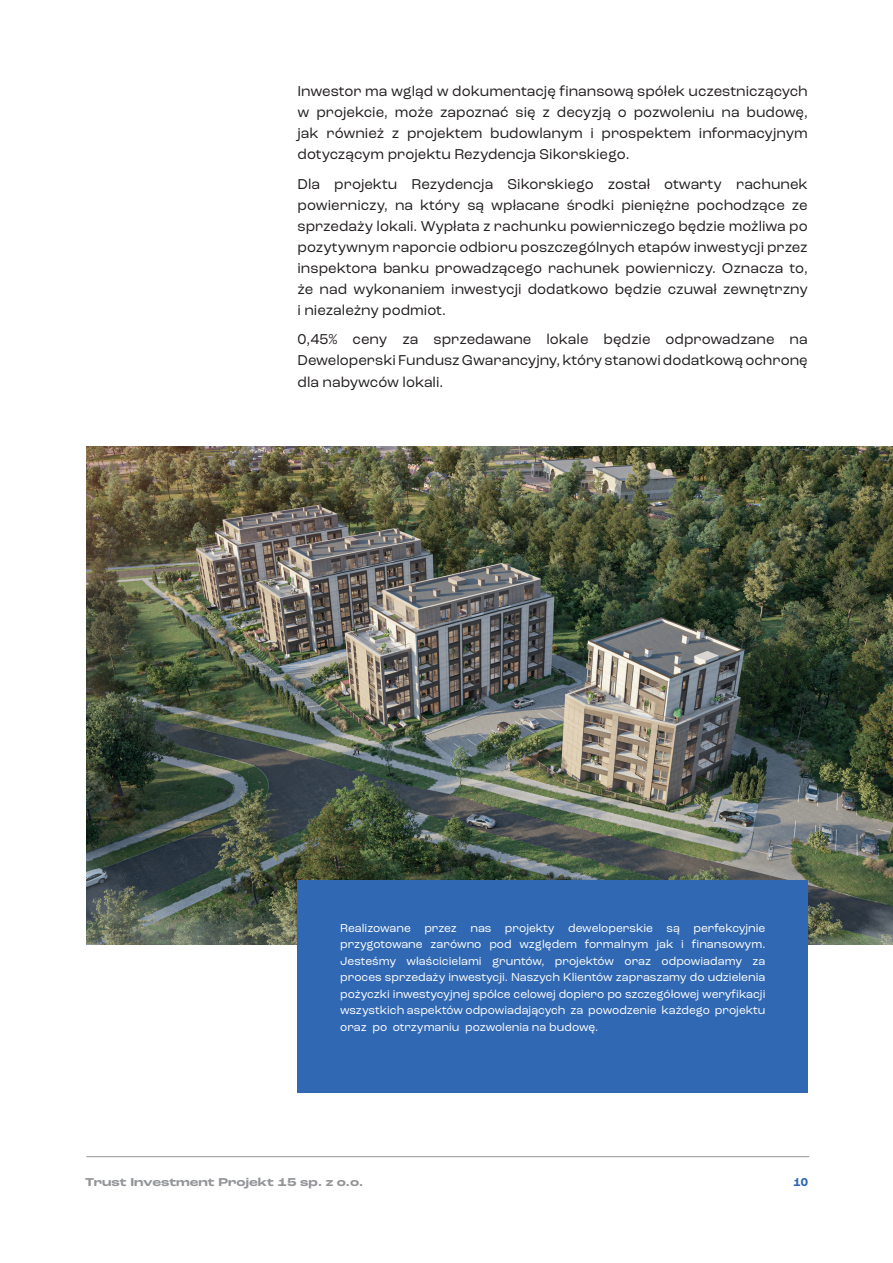
<style>
.page{position:relative;width:893px;height:1263px;background:#fff}
.page>*{position:absolute;margin:0;border:0;box-sizing:border-box;transform-origin:0 0}
.t1{font:15px/21px "Roc Grotesk";color:#231f20;text-align:justify}
.t2{font:12px/16.5px "Roc Grotesk";color:#fff;text-align:justify}
.t3{font:700 expanded 12px "Roc Grotesk";color:#939598}
.t4{font:700 12px "Roc Grotesk";color:#3068b3}
</style>
<div class="page">
<hr style="left:86px;top:1156px;width:723px;height:1px;background:#939598">
<img style="left:86px;top:446px;width:807px;height:498px">
<div style="left:298px;top:880px;width:510px;height:213px;background:#3068b3"></div>
<p class="t1" style="left:298px;top:81px;width:512px">Inwestor ma wgląd w dokumentację finansową spółek uczestniczących w projekcie, może zapoznać się z decyzją o pozwoleniu na budowę, jak również z projektem budowlanym i prospektem informacyjnym dotyczącym projektu Rezydencja Sikorskiego.</p>
<p class="t1" style="left:298px;top:174px;width:512px">Dla projektu Rezydencja Sikorskiego został otwarty rachunek powierniczy, na który są wpłacane środki pieniężne pochodzące ze sprzedaży lokali. Wypłata z rachunku powierniczego będzie możliwa po pozytywnym raporcie odbioru poszczególnych etapów inwestycji przez inspektora banku prowadzącego rachunek powierniczy. Oznacza to, że nad wykonaniem inwestycji dodatkowo będzie czuwał zewnętrzny i niezależny podmiot.</p>
<p class="t1" style="left:298px;top:329px;width:512px">0,45% ceny za sprzedawane lokale będzie odprowadzane na Deweloperski Fundusz Gwarancyjny, który stanowi dodatkową ochronę dla nabywców lokali.</p>
<p class="t2" style="left:340px;top:920px;width:427px">Realizowane przez nas projekty deweloperskie są perfekcyjnie przygotowane zarówno pod względem formalnym jak i finansowym.<br>Jesteśmy właścicielami gruntów, projektów oraz odpowiadamy za proces sprzedaży inwestycji. Naszych Klientów zapraszamy do udzielenia pożyczki inwestycyjnej spółce celowej dopiero po szczegółowej weryfikacji wszystkich aspektów odpowiadających za powodzenie każdego projektu oraz po otrzymaniu pozwolenia na budowę.</p>
<p class="t3" style="left:85px;top:1175px;width:280px">Trust Investment Projekt 15 sp. z o.o.</p>
<p class="t4" style="left:793px;top:1175px;width:16px">10</p>
</div>
